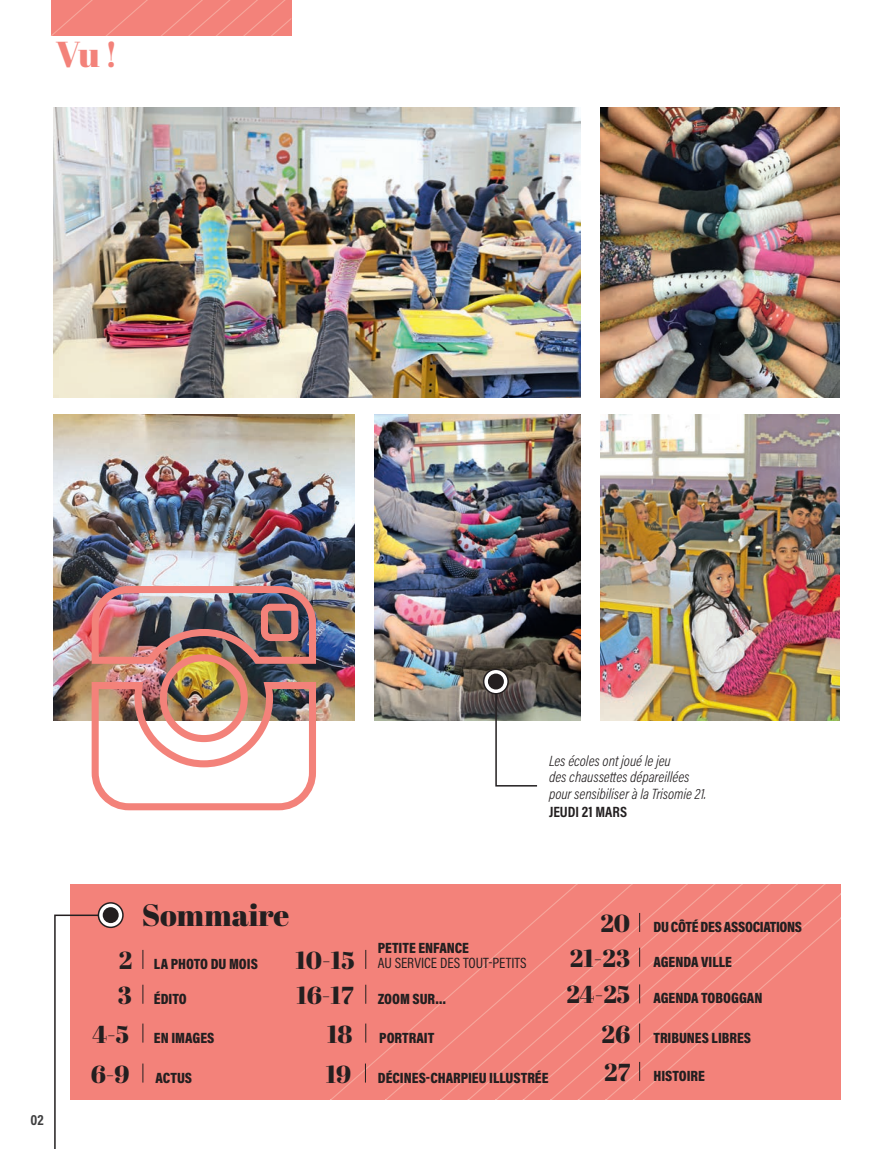
<style>
.page{position:relative;width:896px;height:1149px;background:#fff}
.page>*{position:absolute;margin:0;border:0;box-sizing:border-box;transform-origin:0 0}
.t1{font:36px "Abril Fatface";color:#f3827a}
.t2{font:30.75px "Abril Fatface";color:#231f20}
.t3{font:24.6px/36.6px "Abril Fatface";color:#231f20}
.t4{font:900 15px "Acumin Pro Cond";color:#231f20}
.t5{font:italic 300 15px/16.5px "Acumin Pro Cond";color:#231f20}
.t6{font:15px "Acumin Pro Cond";color:#231f20}
.t7{font:900 15px "Acumin Pro Cond";letter-spacing:-.02em;color:#231f20}
.t8{font:700 15px "Acumin Pro Cond";color:#231f20}
.t9{font:700 15px "Acumin Pro Cond";color:#3e3e3f}
.s1{font-family:"Abril Fatface";font-weight:400;font-size:24.6px}
</style>
<div class="page">
<img style="left:54px;top:108px;width:526px;height:289px">
<img style="left:600px;top:108px;width:239px;height:289px">
<img style="left:54px;top:414px;width:300px;height:306px">
<img style="left:374px;top:414px;width:206px;height:306px">
<img style="left:600px;top:414px;width:239px;height:306px">
<div style="left:51px;top:0;width:240px;height:36px;background:#f3827a"></div>
<div style="left:70px;top:884px;width:770px;height:215px;background:#f3827a"></div>
<svg style="left:791px;top:897px;width:50px;height:203px"></svg>
<svg style="left:387px;top:884px;width:404px;height:216px"></svg>
<svg style="left:467px;top:884px;width:248px;height:215px"></svg>
<svg style="left:494px;top:681px;width:44px;height:106px"></svg>
<svg style="left:483px;top:669px;width:25px;height:24px"></svg>
<div style="left:482px;top:668px;width:26px;height:26px;border:2px solid #231f20;border-radius:50%"></div>
<div style="left:487px;top:673px;width:16px;height:16px;background:#231f20;border-radius:50%"></div>
<svg style="left:54px;top:913px;width:57px;height:235px"></svg>
<svg style="left:98px;top:902px;width:25px;height:25px"></svg>
<div style="left:98px;top:902px;width:26px;height:26px;border:2px solid #231f20;border-radius:50%"></div>
<div style="left:103px;top:907px;width:16px;height:16px;background:#231f20;border-radius:50%"></div>
<svg style="left:142px;top:949px;width:1px;height:19px"></svg>
<svg style="left:142px;top:984px;width:1px;height:19px"></svg>
<svg style="left:142px;top:1023px;width:1px;height:19px"></svg>
<svg style="left:142px;top:1063px;width:1px;height:19px"></svg>
<svg style="left:365px;top:949px;width:1px;height:19px"></svg>
<svg style="left:365px;top:984px;width:1px;height:19px"></svg>
<svg style="left:365px;top:1023px;width:1px;height:19px"></svg>
<svg style="left:365px;top:1063px;width:1px;height:19px"></svg>
<svg style="left:633px;top:912px;width:207px;height:187px"></svg>
<img style="left:88px;top:582px;width:231px;height:229px">
<h1 class="t1" style="left:56px;top:29px;width:64px">Vu !</h1>
<p class="t9" style="left:31px;top:1109px;width:15px">02</p>
<p class="t5" style="left:549px;top:751px;width:158px">Les écoles ont joué le jeu<br>des chaussettes dépareillées pour sensibiliser à la Trisomie 21.</p>
<p class="t8" style="left:549px;top:801px;width:79px">JEUDI 21 MARS</p>
<h2 class="t2" style="left:142px;top:893px;width:149px">Sommaire</h2>
<p class="t4" style="left:119px;top:953px;width:140px"><span class="s1">2</span> LA PHOTO DU MOIS</p>
<p class="t4" style="left:118px;top:988px;width:70px"><span class="s1">3</span> ÉDITO</p>
<p class="t4" style="left:92px;top:1027px;width:123px"><span class="s1">4-5</span> EN IMAGES</p>
<p class="t4" style="left:91px;top:1067px;width:103px"><span class="s1">6-9</span> ACTUS</p>
<p class="t4" style="left:377px;top:938px;width:93px">PETITE ENFANCE</p>
<p class="t6" style="left:377px;top:953px;width:150px">AU SERVICE DES TOUT-PETITS</p>
<p class="t4" style="left:296px;top:988px;width:151px"><span class="s1">16-17</span> ZOOM SUR…</p>
<h3 class="t3" style="left:327px;top:1014px;width:27px">18</h3>
<h3 class="t3" style="left:295px;top:941px;width:61px">10-15</h3>
<p class="t4" style="left:379px;top:1027px;width:57px">PORTRAIT</p>
<h3 class="t3" style="left:325px;top:1054px;width:27px">19</h3>
<p class="t4" style="left:377px;top:1067px;width:172px">DÉCINES-CHARPIEU ILLUSTRÉE</p>
<h3 class="t3" style="left:600px;top:904px;width:31px">20</h3>
<p class="t7" style="left:653px;top:916px;width:150px">DU CÔTÉ DES ASSOCIATIONS</p>
<h3 class="t3" style="left:566px;top:938px;width:65px">21-23<br>24-25</h3>
<p class="t4" style="left:653px;top:951px;width:80px">AGENDA VILLE</p>
<p class="t4" style="left:653px;top:988px;width:110px">AGENDA TOBOGGAN</p>
<p class="t4" style="left:601px;top:1027px;width:151px"><span class="s1">26</span> TRIBUNES LIBRES</p>
<p class="t4" style="left:603px;top:1065px;width:102px"><span class="s1">27</span> HISTOIRE</p>
</div>
